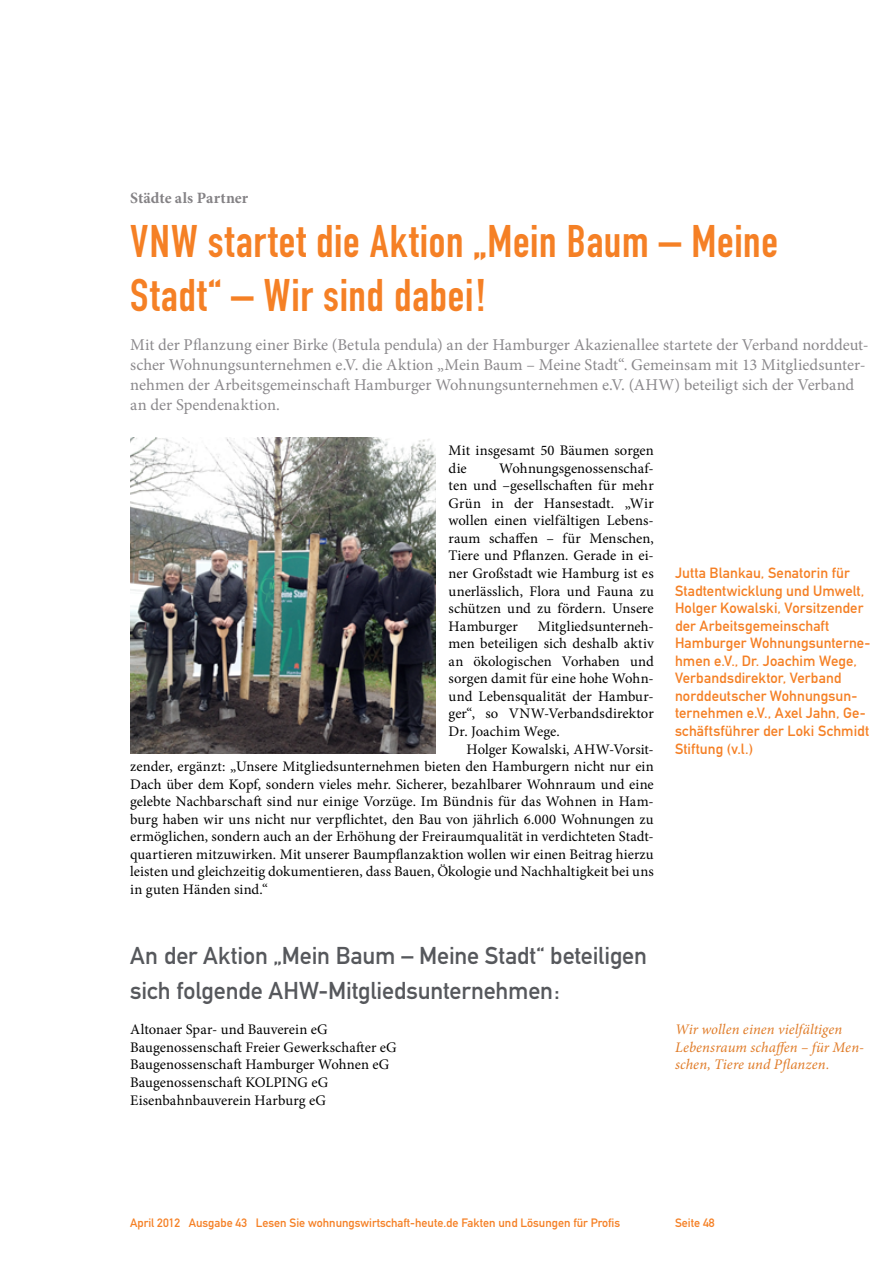
<style>
.page{position:relative;width:893px;height:1263px;background:#fff}
.page>*{position:absolute;margin:0;border:0;box-sizing:border-box;transform-origin:0 0}
.Überschrift_Groß{font:45px/54px "DIN Engschrift";letter-spacing:.015em;color:#f58025}
.Überschrift_Grau{font:24px/35.1px "DIN Mittelschrift";letter-spacing:-.005em;color:#56585c}
.Anlesetext{font:16.5px/19.8px "Minion Pro";color:#8b898c}
.Kategorie{font:700 15.75px "Minion Pro";color:#848285}
.Fließtext_erste_Zeil{font:14.7px/17.5px "Minion Pro";letter-spacing:.005em;color:#000;text-align:justify}
.Fliesstext{font:14.7px/17.5px "Minion Pro";letter-spacing:.005em;color:#000;text-align:justify}
.Bildunterschrift{font:14.7px/17.5px "DIN Mittelschrift";letter-spacing:.005em;color:#f58025}
.Zwischentext{font:italic 14.7px/17.5px "Minion Pro";letter-spacing:.005em;color:#e07b27}
.t1{font:12px "DIN Mittelschrift";color:#f58025}
</style>
<div class="page">
<img style="left:130px;top:438px;width:306px;height:315px">
<p class="Kategorie" style="left:130px;top:187px;width:119px">Städte als Partner</p>
<p class="Überschrift_Groß" style="left:130px;top:214px;width:649px">VNW startet die Aktion „Mein Baum – Meine<br>Stadt“ – Wir sind dabei!</p>
<p class="Anlesetext" style="left:130px;top:335px;width:740px">Mit der Pflanzung einer Birke (Betula pendula) an der Hamburger Akazienallee startete der Verband norddeut&shy;scher Wohnungsunternehmen e.V. die Aktion „Mein Baum – Meine Stadt“. Gemeinsam mit 13 Mitgliedsunter&shy;nehmen der Arbeitsgemeinschaft Hamburger Wohnungsunternehmen e.V. (AHW) beteiligt sich der Verband an der Spendenaktion.</p>
<p class="Fließtext_erste_Zeil" style="left:449px;top:442px;width:207px">Mit insgesamt 50 Bäumen sorgen die</p>
<p class="Fließtext_erste_Zeil" style="left:449px;top:459px;width:207px;text-indent:51px">Wohnungsgenossenschaf&shy;ten und –gesellschaften für mehr Grün in der Hansestadt. „Wir wollen einen vielfältigen Lebens&shy;raum schaffen – für Menschen, Tiere und Pflanzen. Gerade in ei&shy;ner Großstadt wie Hamburg ist es unerlässlich, Flora und Fauna zu schützen und zu fördern. Unsere Hamburger</p>
<p class="Bildunterschrift" style="left:675px;top:564px;width:197px">Jutta Blankau, Senatorin für<br>Stadtentwicklung und Umwelt,<br>Holger Kowalski, Vorsitzender der Arbeitsgemeinschaft<br>Hamburger Wohnungsunterne&shy;hmen e.V., Dr. Joachim Wege,<br>Verbandsdirektor, Verband norddeutscher Wohnungsun&shy;ternehmen e.V., Axel Jahn, Ge&shy;schäftsführer der Loki Schmidt<br>Stiftung (v.l.)</p>
<p class="Fließtext_erste_Zeil" style="left:449px;top:617px;width:207px;text-indent:89px">Mitgliedsunterneh&shy;men beteiligen sich deshalb aktiv an ökologischen Vorhaben und sorgen damit für eine hohe Wohn&shy;und Lebensqualität der Hambur&shy;ger“, so VNW-Verbandsdirektor Dr. Joachim Wege.</p>
<p class="Fliesstext" style="left:130px;top:740px;width:525px;text-indent:336px">Holger Kowalski, AHW-Vorsit&shy;zender, ergänzt: „Unsere Mitgliedsunternehmen bieten den Hamburgern nicht nur ein Dach über dem Kopf, sondern vieles mehr. Sicherer, bezahlbarer Wohnraum und eine gelebte Nachbarschaft sind nur einige Vorzüge. Im Bündnis für das Wohnen in Ham&shy;burg haben wir uns nicht nur verpflichtet, den Bau von jährlich 6.000 Wohnungen zu ermöglichen, sondern auch an der Erhöhung der Freiraumqualität in verdichteten Stadt&shy;quartieren mitzuwirken. Mit unserer Baumpflanzaktion wollen wir einen Beitrag hierzu leisten und gleichzeitig dokumentieren, dass Bauen, Ökologie und Nachhaltigkeit bei uns in guten Händen sind.“</p>
<p class="Überschrift_Grau" style="left:130px;top:938px;width:518px">An der Aktion „Mein Baum – Meine Stadt“ beteiligen sich folgende AHW-Mitgliedsunternehmen:</p>
<p class="Fließtext_erste_Zeil" style="left:130px;top:1021px;width:199px">Altonaer Spar- und Bauverein eG</p>
<p class="Fließtext_erste_Zeil" style="left:130px;top:1038px;width:268px">Baugenossenschaft Freier Gewerkschafter eG</p>
<p class="Fließtext_erste_Zeil" style="left:130px;top:1056px;width:261px">Baugenossenschaft Hamburger Wohnen eG</p>
<p class="Fließtext_erste_Zeil" style="left:130px;top:1074px;width:200px">Baugenossenschaft KOLPING eG</p>
<p class="Fließtext_erste_Zeil" style="left:130px;top:1091px;width:197px">Eisenbahnbauverein Harburg eG</p>
<p class="Zwischentext" style="left:675px;top:1021px;width:190px">Wir wollen einen vielfältigen<br>Lebensraum schaffen – für Men&shy;schen, Tiere und Pflanzen.</p>
<p class="t1" style="left:130px;top:1216px;width:491px">April 2012 Ausgabe 43 Lesen Sie wohnungswirtschaft-heute.de Fakten und Lösungen für Profis</p>
<p class="t1" style="left:675px;top:1216px;width:41px">Seite 48</p>
</div>
